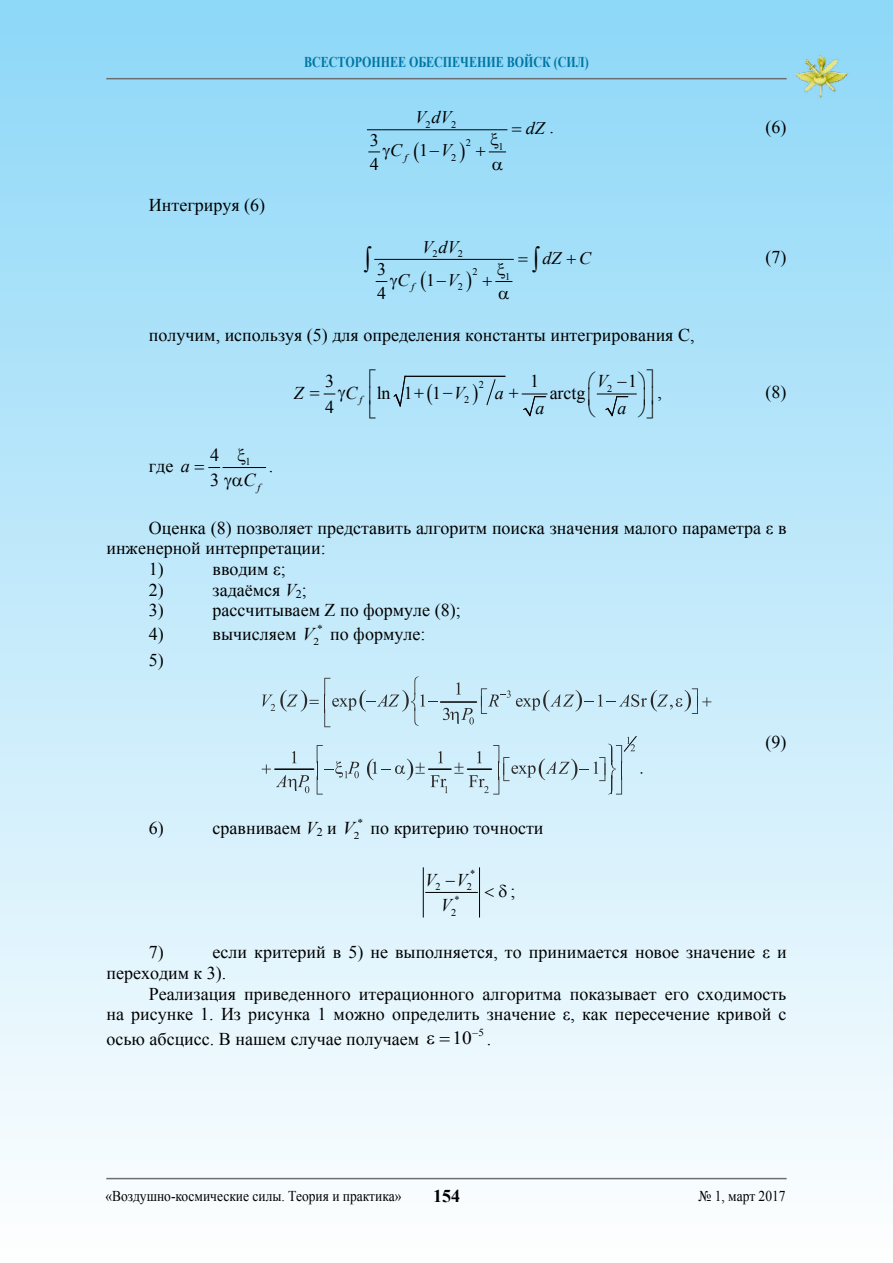
<style>
.page{position:relative;width:893px;height:1263px;background:#fff}
.page>*{position:absolute;margin:0;border:0;box-sizing:border-box;transform-origin:0 0}
.t1{font:18.6px "Times New Roman";color:#000;scale:1.04 1}
.t2{font:18.3px/25.8px "Times New Roman";color:#000}
.t3{font:italic 18.3px "Times New Roman";color:#000}
.t4{font:18px/20.7px "Times New Roman";color:#000}
.t5{font:italic 18px/25.3px "Times New Roman";color:#000;text-align:center}
.t6{font:700 18px "Times New Roman";color:#000}
.t7{font:italic 17.55px "Times New Roman";color:#000}
.t8{font:17.55px "Times New Roman";color:#000}
.t9{font:15px "Times New Roman";color:#000;scale:.9 1}
.t10{font:700 15px "Times New Roman";color:#0076a3;scale:.8 1}
.t11{font:10.8px "Times New Roman";color:#000;scale:1.04 1}
.t12{font:10.5px "Times New Roman";color:#000}
.t13{font:italic 10.5px "Times New Roman";color:#000}
.t14{font:10.35px/12.8px "Times New Roman";color:#000;text-align:center}
.t15{font:italic 10.35px "Times New Roman";color:#000}
.t16{font:10.2px "Times New Roman";color:#000}
.t17{font:italic 10.2px "Times New Roman";color:#000}
.s1{font-style:italic}
.s2{font-style:normal;font-size:18px}
.s3{font-style:italic;font-size:18.3px}
.s4{font-size:18px}
</style>
<div class="page">
<div style="left:0;top:0;width:893px;height:1263px;background:linear-gradient(to bottom,#8dd7f7,#fefefe)"></div>
<hr style="left:106px;top:78px;width:681px;height:1px;background:#6d6e71">
<hr style="left:106px;top:1178px;width:681px;height:1px;background:#6d6e71">
<img style="left:792px;top:52px;width:58px;height:47px">
<hr style="left:367px;top:129px;width:140px;height:1px;background:#000">
<hr style="left:375px;top:259px;width:138px;height:1px;background:#000">
<svg style="left:605px;top:396px;width:23px;height:20px"></svg>
<hr style="left:597px;top:394px;width:39px;height:1px;background:#000">
<hr style="left:223px;top:467px;width:43px;height:1px;background:#000">
<hr style="left:426px;top:892px;width:51px;height:1px;background:#000">
<hr style="left:423px;top:868px;width:1px;height:49px;background:#000">
<hr style="left:479px;top:868px;width:1px;height:49px;background:#000">
<hr style="left:441px;top:701px;width:35px;height:2px;background:#000">
<hr style="left:275px;top:768px;width:39px;height:2px;background:#000">
<hr style="left:429px;top:768px;width:22px;height:2px;background:#000">
<svg style="left:456px;top:682px;width:5px;height:12px"></svg>
<svg style="left:481px;top:688px;width:230px;height:26px;background:#bbd8e5"></svg>
<svg style="left:443px;top:708px;width:31px;height:16px"></svg>
<svg style="left:367px;top:751px;width:81px;height:42px;background:#c4dfeb"></svg>
<svg style="left:262px;top:751px;width:47px;height:42px;background:#c0dae5"></svg>
<svg style="left:317px;top:745px;width:42px;height:49px;background:#c6e2ee"></svg>
<svg style="left:262px;top:676px;width:175px;height:51px;background:#c2e1ee"></svg>
<svg style="left:454px;top:736px;width:188px;height:58px;background:#c7e3ef"></svg>
<svg style="left:414px;top:141px;width:5px;height:22px"></svg>
<svg style="left:460px;top:141px;width:5px;height:22px"></svg>
<svg style="left:512px;top:128px;width:9px;height:4px"></svg>
<svg style="left:369px;top:148px;width:21px;height:12px"></svg>
<svg style="left:476px;top:133px;width:29px;height:23px"></svg>
<svg style="left:492px;top:162px;width:11px;height:8px"></svg>
<svg style="left:421px;top:271px;width:5px;height:21px"></svg>
<svg style="left:466px;top:271px;width:5px;height:21px"></svg>
<svg style="left:567px;top:255px;width:9px;height:9px"></svg>
<svg style="left:483px;top:263px;width:29px;height:37px"></svg>
<svg style="left:310px;top:390px;width:36px;height:12px"></svg>
<svg style="left:393px;top:375px;width:154px;height:41px;background:#a8d8ee"></svg>
<svg style="left:369px;top:369px;width:7px;height:49px"></svg>
<svg style="left:588px;top:371px;width:7px;height:46px"></svg>
<svg style="left:638px;top:369px;width:15px;height:49px"></svg>
<svg style="left:238px;top:448px;width:7px;height:16px"></svg>
<svg style="left:195px;top:465px;width:25px;height:4px"></svg>
<svg style="left:224px;top:478px;width:19px;height:12px"></svg>
<svg style="left:485px;top:884px;width:22px;height:13px"></svg>
<svg style="left:427px;top:1036px;width:7px;height:9px"></svg>
<svg style="left:440px;top:1037px;width:10px;height:5px"></svg>
<svg style="left:364px;top:246px;width:34px;height:44px"></svg>
<svg style="left:518px;top:246px;width:22px;height:27px"></svg>
<p class="t4" style="left:149px;top:194px;width:118px">Интегрируя (6)</p>
<p class="t10" style="left:304px;top:51px;width:357px">ВСЕСТОРОННЕЕ ОБЕСПЕЧЕНИЕ ВОЙСК (СИЛ)</p>
<p class="t7" style="left:415px;top:105px;width:38px">V dV</p>
<p class="t16" style="left:425px;top:117px;width:7px">2</p>
<p class="t16" style="left:451px;top:117px;width:7px">2</p>
<p class="t8" style="left:370px;top:128px;width:11px">3</p>
<p class="t7" style="left:390px;top:138px;width:14px">C</p>
<p class="t8" style="left:370px;top:152px;width:11px">4</p>
<p class="t17" style="left:404px;top:150px;width:4px">f</p>
<p class="t8" style="left:419px;top:139px;width:34px">1−<span class="s1">V</span></p>
<p class="t16" style="left:451px;top:151px;width:7px">2</p>
<p class="t16" style="left:466px;top:136px;width:7px">2</p>
<p class="t16" style="left:499px;top:140px;width:7px">1</p>
<p class="t7" style="left:526px;top:116px;width:30px">dZ<span class="s2">.</span></p>
<p class="t7" style="left:422px;top:235px;width:38px">V dV</p>
<p class="t16" style="left:432px;top:247px;width:7px">2</p>
<p class="t16" style="left:458px;top:247px;width:7px">2</p>
<p class="t8" style="left:377px;top:257px;width:10px">3</p>
<p class="t7" style="left:397px;top:268px;width:13px">C</p>
<p class="t8" style="left:377px;top:282px;width:10px">4</p>
<p class="t17" style="left:411px;top:280px;width:4px">f</p>
<p class="t8" style="left:426px;top:268px;width:34px">1−<span class="s1">V</span></p>
<p class="t16" style="left:458px;top:280px;width:7px">2</p>
<p class="t16" style="left:472px;top:265px;width:7px">2</p>
<p class="t16" style="left:505px;top:269px;width:7px">1</p>
<p class="t7" style="left:543px;top:246px;width:50px">dZ С</p>
<p class="t4" style="left:766px;top:117px;width:23px">(6)</p>
<p class="t4" style="left:765px;top:246px;width:23px">(7)</p>
<p class="t4" style="left:149px;top:324px;width:547px">получим, используя (5) для определения константы интегрирования С,</p>
<p class="t14" style="left:479px;top:378px;width:7px">2</p>
<p class="t14" style="left:607px;top:382px;width:7px">2</p>
<p class="t14" style="left:464px;top:393px;width:7px">2</p>
<p class="t4" style="left:325px;top:370px;width:10px">3</p>
<p class="t4" style="left:530px;top:370px;width:10px">1</p>
<p class="t4" style="left:617px;top:370px;width:21px">−1</p>
<p class="t4" style="left:377px;top:382px;width:90px">ln 1 1−<span class="s1">V</span></p>
<p class="t4" style="left:550px;top:382px;width:37px">arctg</p>
<p class="t4" style="left:325px;top:396px;width:10px">4</p>
<p class="t15" style="left:359px;top:393px;width:4px">f</p>
<p class="t5" style="left:597px;top:368px;width:12px">V</p>
<p class="t4" style="left:658px;top:382px;width:6px">,</p>
<p class="t4" style="left:766px;top:382px;width:23px">(8)</p>
<p class="t5" style="left:294px;top:379px;width:11px">Z</p>
<p class="t5" style="left:345px;top:379px;width:13px">C</p>
<p class="t5" style="left:495px;top:379px;width:10px">a</p>
<p class="t5" style="left:535px;top:395px;width:10px">a</p>
<p class="t5" style="left:618px;top:395px;width:10px">a</p>
<p class="t4" style="left:149px;top:456px;width:42px">где <span class="s3">a</span></p>
<p class="t2" style="left:210px;top:441px;width:11px">4<br>3</p>
<p class="t12" style="left:245px;top:455px;width:7px">1</p>
<p class="t4" style="left:269px;top:456px;width:6px">.</p>
<p class="t3" style="left:243px;top:468px;width:14px">C</p>
<p class="t13" style="left:258px;top:480px;width:4px">f</p>
<p class="t4" style="left:149px;top:517px;width:639px">Оценка (8) позволяет представить алгоритм поиска значения малого параметра ε в</p>
<p class="t4" style="left:106px;top:538px;width:221px">инженерной интерпретации:</p>
<p class="t4" style="left:149px;top:558px;width:16px">1)</p>
<p class="t4" style="left:213px;top:558px;width:75px">вводим ε;</p>
<p class="t4" style="left:149px;top:579px;width:16px">2)</p>
<p class="t4" style="left:213px;top:579px;width:96px">задаёмся <span class="s1">V</span><sub>2</sub>;</p>
<p class="t4" style="left:149px;top:600px;width:16px">3)</p>
<p class="t4" style="left:213px;top:600px;width:250px">рассчитываем Z по формуле (8);</p>
<p class="t4" style="left:149px;top:623px;width:16px">4)</p>
<p class="t4" style="left:213px;top:623px;width:112px">вычисляем <sup>*</sup></p>
<p class="t4" style="left:302px;top:623px;width:125px"><span class="s1">V</span><sub>2</sub> по формуле:</p>
<p class="t4" style="left:149px;top:649px;width:16px">5)</p>
<p class="t4" style="left:149px;top:817px;width:16px">6)</p>
<p class="t4" style="left:213px;top:817px;width:152px">сравниваем <span class="s1">V</span><sub>2</sub> и <sup>*</sup></p>
<p class="t4" style="left:343px;top:817px;width:202px"><span class="s1">V</span><sub>2</sub> по критерию точности</p>
<p class="t14" style="left:470px;top:867px;width:7px">*</p>
<p class="t14" style="left:435px;top:880px;width:7px">2</p>
<p class="t14" style="left:467px;top:880px;width:7px">2</p>
<p class="t14" style="left:451px;top:893px;width:10px">*<br>2</p>
<p class="t5" style="left:425px;top:866px;width:44px">V V<br>V</p>
<p class="t4" style="left:511px;top:880px;width:7px">;</p>
<p class="t4" style="left:766px;top:732px;width:23px">(9)</p>
<p class="t4" style="left:106px;top:941px;width:682px;text-indent:106px">если критерий в 5) не выполняется, то принимается новое значение ε и переходим к 3).</p>
<p class="t4" style="left:106px;top:983px;width:682px;text-align:right">Реализация приведенного итерационного алгоритма показывает его сходимость<br>на рисунке 1. Из рисунка 1 можно определить значение ε, как пересечение кривой с</p>
<p class="t4" style="left:106px;top:1028px;width:314px">осью абсцисс. В нашем случае получаем</p>
<p class="t11" style="left:478px;top:1025px;width:7px">5</p>
<p class="t4" style="left:149px;top:941px;width:16px">7)</p>
<p class="t1" style="left:452px;top:1026px;width:39px">10− <span class="s4">.</span></p>
<p class="t9" style="left:105px;top:1186px;width:330px">«Воздушно-космические силы. Теория и практика»</p>
<p class="t6" style="left:433px;top:1184px;width:28px">154</p>
<p class="t9" style="left:699px;top:1186px;width:98px">№ 1, март 2017</p>
</div>
